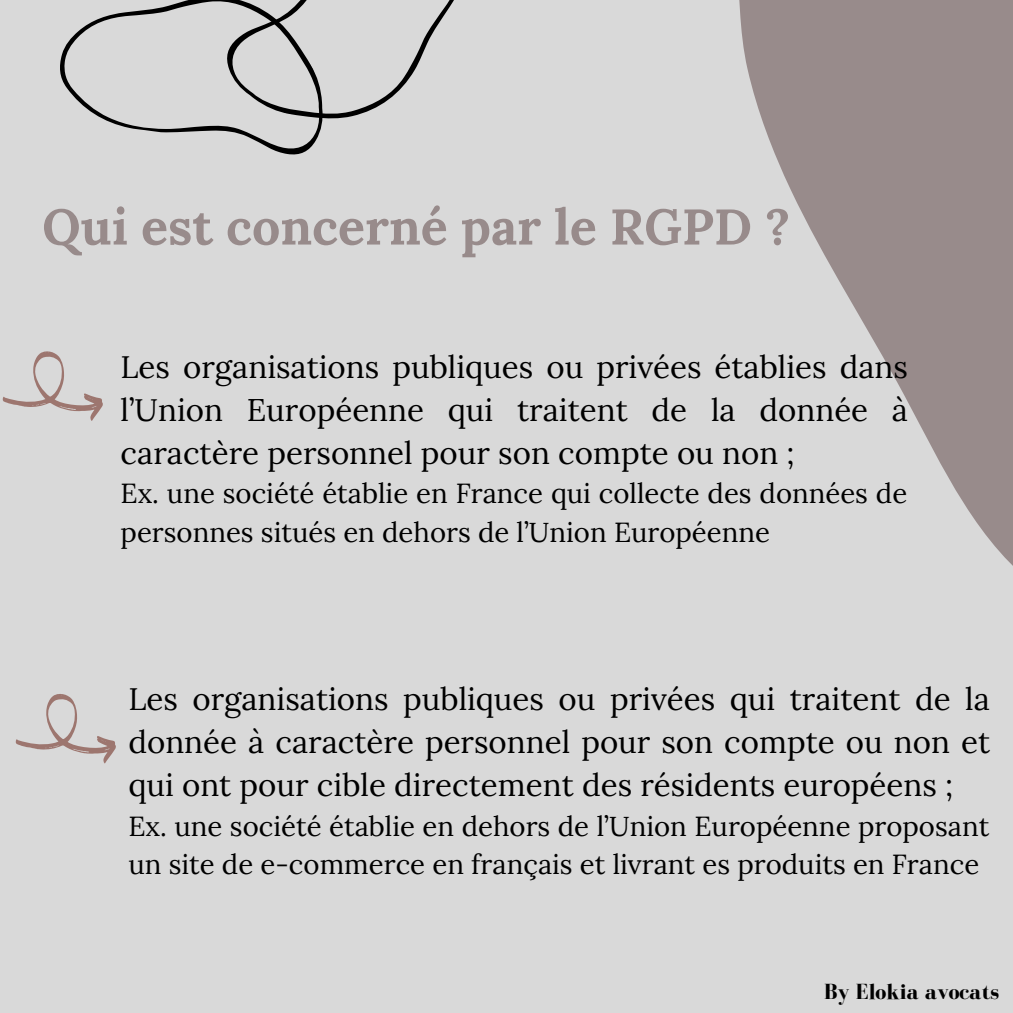
<style>
.page{position:relative;width:1013px;height:1013px;background:#fff}
.page>*{position:absolute;margin:0;border:0;box-sizing:border-box;transform-origin:0 0}
.t1{font:700 50px "Lora";color:#988b8b}
.t2{font:31.25px/43.1px "Lora";color:#000;text-align:justify}
.t3{font:27.5px/38.5px "Lora";color:#000}
.t4{font:700 22.5px "Bodoni FLF";color:#000}
</style>
<div class="page">
<div style="left:0;top:0;width:1012px;height:1012px;background:#d9d9d9"></div>
<svg style="left:739px;top:0;width:273px;height:565px;fill:#988b8b"></svg>
<svg style="left:60px;top:0;width:253px;height:155px"></svg>
<svg style="left:216px;top:0;width:238px;height:145px"></svg>
<svg style="left:3px;top:351px;width:100px;height:70px"></svg>
<svg style="left:16px;top:694px;width:100px;height:69px"></svg>
<p class="t1" style="left:42px;top:194px;width:749px">Qui est concerné par le RGPD ?</p>
<p class="t2" style="left:121px;top:344px;width:789px">Les organisations publiques ou privées établies dans l’Union Européenne qui traitent de la donnée à caractère personnel pour son compte ou non ;</p>
<p class="t3" style="left:121px;top:474px;width:788px">Ex. une société établie en France qui collecte des données de personnes situés en dehors de l’Union Européenne</p>
<p class="t2" style="left:128px;top:676px;width:863px">Les organisations publiques ou privées qui traitent de la donnée à caractère personnel pour son compte ou non et qui ont pour cible directement des résidents européens ;</p>
<p class="t3" style="left:128px;top:806px;width:862px">Ex. une société établie en dehors de l’Union Européenne proposant un site de e-commerce en français et livrant es produits en France</p>
<p class="t4" style="left:824px;top:979px;width:176px">By Elokia avocats</p>
</div>
